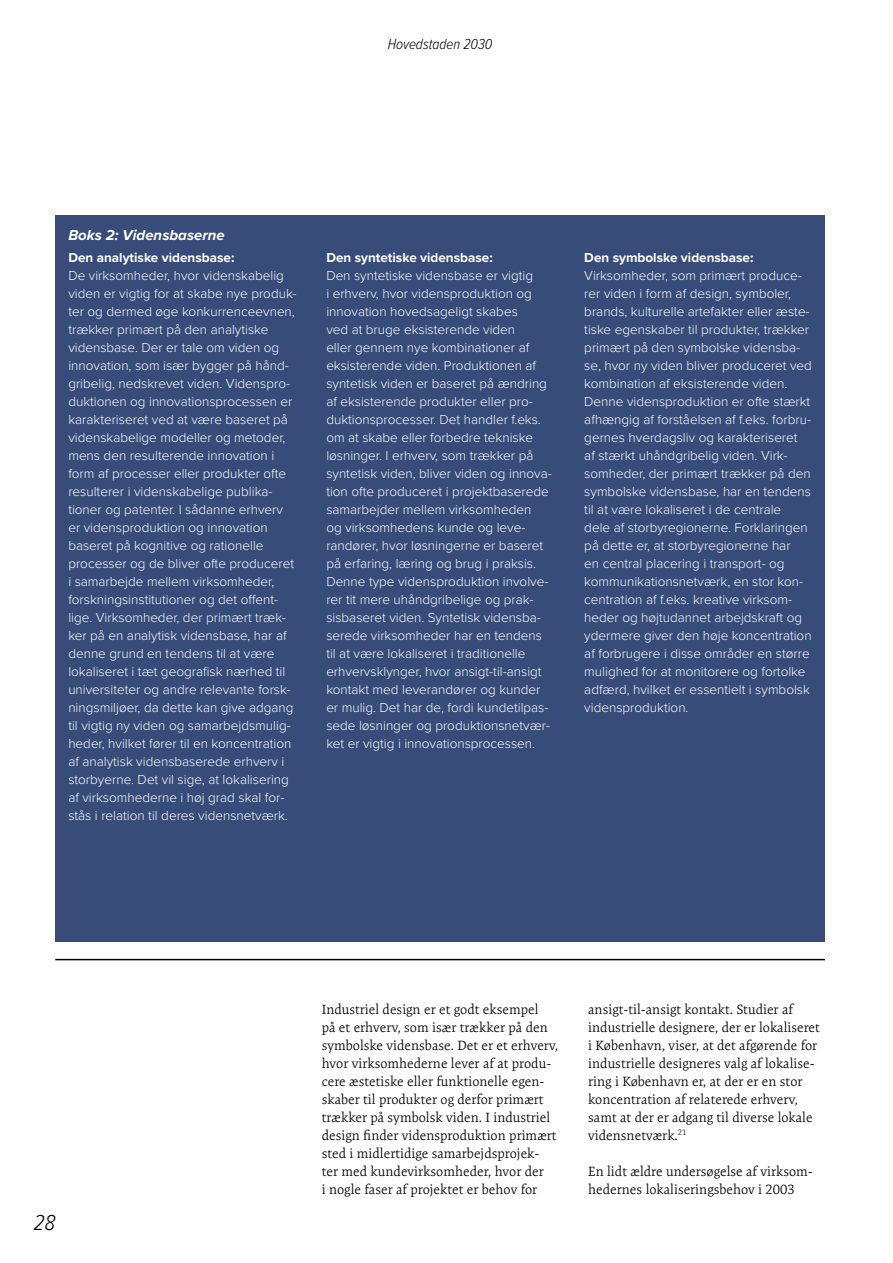
<style>
.page{position:relative;width:893px;height:1263px;background:#fff}
.page>*{position:absolute;margin:0;border:0;box-sizing:border-box;transform-origin:0 0}
.t1{font:italic 300 22.5px "Proxima Nova Cond";color:#000}
.t2{font:italic 700 15px "Proxima Nova";color:#fff}
.t3{font:italic 300 15px "Proxima Nova Cond";color:#000}
.t4{font:300 13.5px/18px "Proxima Nova";color:#fff}
.t5{font:300 13.5px/18px "Expo Serif Pro";color:#000}
.t6{font:700 13.5px "Proxima Nova";color:#fff}
</style>
<div class="page">
<div style="left:56px;top:215px;width:769px;height:727px;background:#374c79"></div>
<hr style="left:55px;top:959px;width:770px;height:1px;background:#000">
<p class="t3" style="left:388px;top:33px;width:106px">Hovedstaden 2030</p>
<p class="t2" style="left:68px;top:224px;width:158px">Boks 2: Vidensbaserne</p>
<p class="t6" style="left:68px;top:248px;width:168px">Den analytiske vidensbase:</p>
<p class="t4" style="left:68px;top:266px;width:230px">De virksomheder, hvor videnskabelig viden er vigtig for at skabe nye produk&shy;ter og dermed øge konkurrenceevnen, trækker primært på den analytiske vidensbase. Der er tale om viden og innovation, som især bygger på hånd&shy;gribelig, nedskrevet viden. Videnspro&shy;duktionen og innovationsprocessen er karakteriseret ved at være baseret på videnskabelige modeller og metoder, mens den resulterende innovation i form af processer eller produkter ofte resulterer i videnskabelige publika&shy;tioner og patenter. I sådanne erhverv er vidensproduktion og innovation baseret på kognitive og rationelle processer og de bliver ofte produceret i samarbejde mellem virksomheder, forskningsinstitutioner og det offent&shy;lige. Virksomheder, der primært træk&shy;ker på en analytisk vidensbase, har af denne grund en tendens til at være lokaliseret i tæt geografisk nærhed til universiteter og andre relevante forsk&shy;ningsmiljøer, da dette kan give adgang til vigtig ny viden og samarbejdsmulig&shy;heder, hvilket fører til en koncentration af analytisk vidensbaserede erhverv i storbyerne. Det vil sige, at lokalisering af virksomhederne i høj grad skal for&shy;stås i relation til deres vidensnetværk.</p>
<p class="t6" style="left:326px;top:247px;width:168px">Den syntetiske vidensbase:</p>
<p class="t4" style="left:326px;top:266px;width:227px">Den syntetiske vidensbase er vigtig<br>i erhverv, hvor vidensproduktion og innovation hovedsageligt skabes<br>ved at bruge eksisterende viden<br>eller gennem nye kombinationer af eksisterende viden. Produktionen af syntetisk viden er baseret på ændring af eksisterende produkter eller pro&shy;duktionsprocesser. Det handler f.eks. om at skabe eller forbedre tekniske løsninger. I erhverv, som trækker på syntetisk viden, bliver viden og innova&shy;tion ofte produceret i projektbaserede samarbejder mellem virksomheden<br>og virksomhedens kunde og leve&shy;randører, hvor løsningerne er baseret på erfaring, læring og brug i praksis.<br>Denne type vidensproduktion involve&shy;rer tit mere uhåndgribelige og prak&shy;sisbaseret viden. Syntetisk vidensba&shy;serede virksomheder har en tendens til at være lokaliseret i traditionelle erhvervsklynger, hvor ansigt-til-ansigt kontakt med leverandører og kunder er mulig. Det har de, fordi kundetilpas&shy;sede løsninger og produktionsnetvær&shy;ket er vigtig i innovationsprocessen.</p>
<p class="t6" style="left:584px;top:247px;width:171px">Den symbolske vidensbase:</p>
<p class="t4" style="left:584px;top:266px;width:229px">Virksomheder, som primært produce&shy;rer viden i form af design, symboler, brands, kulturelle artefakter eller æste&shy;tiske egenskaber til produkter, trækker primært på den symbolske vidensba&shy;se, hvor ny viden bliver produceret ved kombination af eksisterende viden.<br>Denne vidensproduktion er ofte stærkt afhængig af forståelsen af f.eks. forbru&shy;gernes hverdagsliv og karakteriseret<br>af stærkt uhåndgribelig viden. Virk&shy;somheder, der primært trækker på den symbolske vidensbase, har en tendens til at være lokaliseret i de centrale<br>dele af storbyregionerne. Forklaringen på dette er, at storbyregionerne har<br>en central placering i transport- og kommunikationsnetværk, en stor kon&shy;centration af f.eks. kreative virksom&shy;heder og højtudannet arbejdskraft og ydermere giver den høje koncentration af forbrugere i disse områder en større mulighed for at monitorere og fortolke adfærd, hvilket er essentielt i symbolsk vidensproduktion.</p>
<h1 class="t1" style="left:34px;top:1206px;width:23px">28</h1>
<p class="t5" style="left:322px;top:1000px;width:238px">Industriel design er et godt eksempel<br>på et erhverv, som især trækker på den symbolske vidensbase. Det er et erhverv, hvor virksomhederne lever af at produ&shy;cere æstetiske eller funktionelle egen&shy;skaber til produkter og derfor primært trækker på symbolsk viden. I industriel design finder vidensproduktion primært sted i midlertidige samarbejdsprojek&shy;ter med kundevirksomheder, hvor der<br>i nogle faser af projektet er behov for</p>
<p class="t5" style="left:588px;top:1000px;width:233px">ansigt-til-ansigt kontakt. Studier af industrielle designere, der er lokaliseret i København, viser, at det afgørende for industrielle designeres valg af lokalise&shy;ring i København er, at der er en stor koncentration af relaterede erhverv, samt at der er adgang til diverse lokale vidensnetværk.<sup>21</sup></p>
<p class="t5" style="left:588px;top:1162px;width:226px">En lidt ældre undersøgelse af virksom&shy;hedernes lokaliseringsbehov i 2003</p>
</div>
